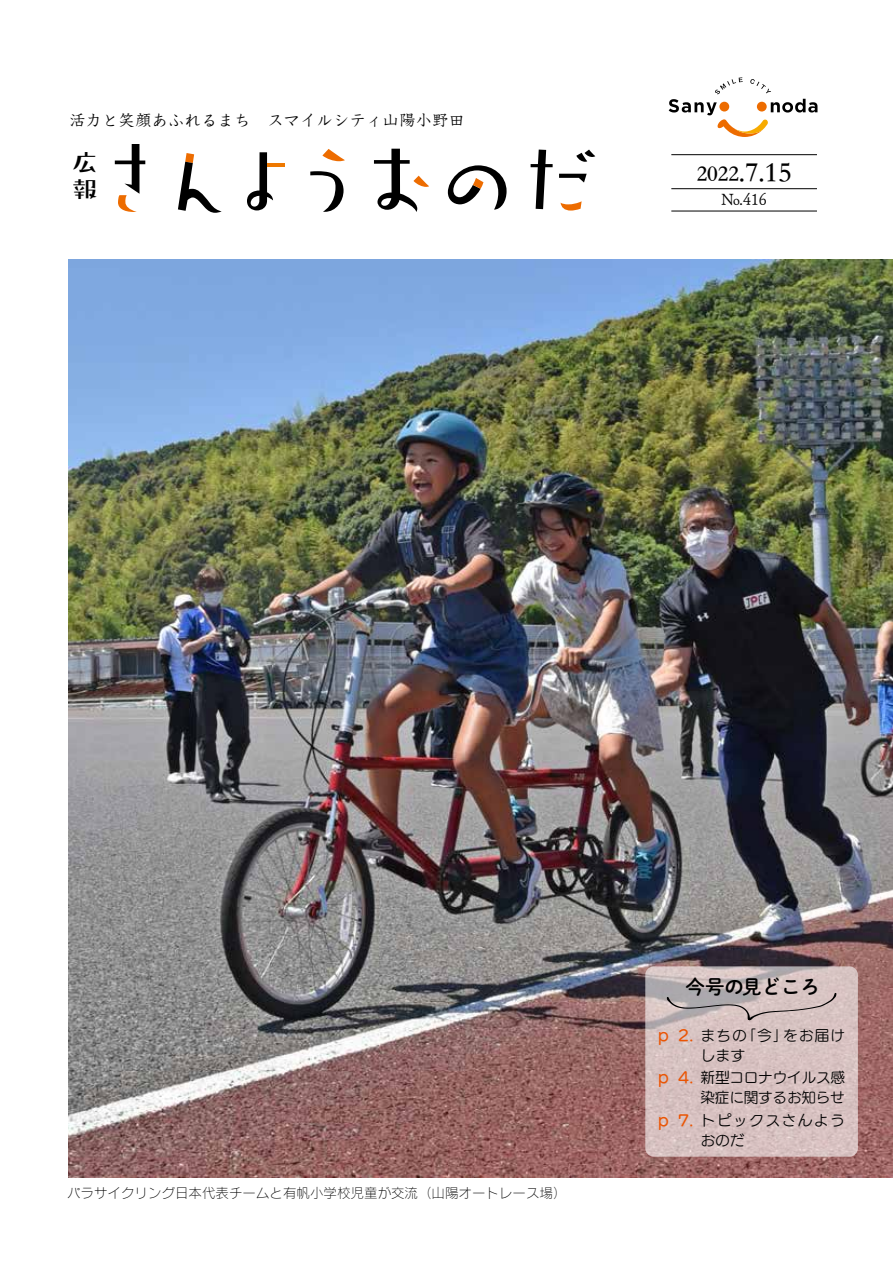
<style>
.page{position:relative;width:893px;height:1263px;background:#fff}
.page>*{position:absolute;margin:0;border:0;box-sizing:border-box;transform-origin:0 0}
.t1{font:28.5px "ST Songti TC Bold";color:#000}
.t2{font:27px/27px "Pal Ramune Std B";color:#000}
.t3{font:19.5px "FOT DNP Shuei M Go Std B";color:#000}
.t4{font:16.5px "Utrillo Pro M";color:#000}
.t5{font:16.5px "Tsuku Antique S Min Std L";color:#000}
.t6{font:15px/19.5px "UD Marugo Small Pr 6 M";letter-spacing:-.02em;color:#000;text-align:right}
.t7{font:15px/19.5px "UD Marugo Small Pr 6 M";letter-spacing:.05em;color:#000}
.t8{font:15px/19.5px "UD Marugo Small Pr 6 M";letter-spacing:.08em;color:#000}
.t9{font:13.5px "Rodin Cattleya Pro L";color:#000}
.s1{font-size:22.5px}
.s2{font-family:"UD Marugo Small Pr 6 DB";color:#ea5504}
</style>
<div class="page">
<hr style="left:671px;top:154px;width:146px;height:1px;background:#000">
<hr style="left:671px;top:211px;width:146px;height:1px;background:#000">
<hr style="left:671px;top:188px;width:146px;height:1px;background:#000">
<img style="left:68px;top:259px;width:825px;height:919px">
<svg style="left:669px;top:77px;width:148px;height:60px"></svg>
<div style="left:757px;top:102px;width:10px;height:10px;background:#ed6c00;border-radius:50%"></div>
<div style="left:719px;top:102px;width:10px;height:10px;background:#ed6c00;border-radius:50%"></div>
<svg style="left:322px;top:149px;width:23px;height:12px"></svg>
<svg style="left:576px;top:150px;width:19px;height:12px"></svg>
<svg style="left:310px;top:171px;width:34px;height:41px"></svg>
<svg style="left:374px;top:149px;width:55px;height:63px"></svg>
<svg style="left:448px;top:165px;width:59px;height:45px"></svg>
<svg style="left:531px;top:150px;width:22px;height:59px"></svg>
<svg style="left:247px;top:152px;width:26px;height:58px"></svg>
<svg style="left:178px;top:153px;width:44px;height:60px"></svg>
<svg style="left:115px;top:144px;width:30px;height:68px"></svg>
<hr style="left:267px;top:164px;width:18px;height:3px;background:#ee7800">
<svg style="left:561px;top:201px;width:21px;height:10px"></svg>
<svg style="left:559px;top:174px;width:28px;height:9px"></svg>
<svg style="left:645px;top:966px;width:213px;height:191px;fill:#d7c2c1"></svg>
<svg style="left:667px;top:993px;width:170px;height:27px"></svg>
<p class="t4" style="left:69px;top:110px;width:397px">活力と笑顔あふれるまち　スマイルシティ山陽小野田</p>
<h2 class="t2" style="left:72px;top:148px;width:27px">広報</h2>
<h1 class="t1" style="left:697px;top:156px;width:96px"><span class="s1">2022</span>.7.15</h1>
<p class="t5" style="left:722px;top:187px;width:47px">No.416</p>
<p class="t9" style="left:67px;top:1184px;width:501px">パラサイクリング日本代表チームと有帆小学校児童が交流（山陽オートレース場）</p>
<h3 class="t3" style="left:686px;top:972px;width:136px">今号の見どころ</h3>
<p class="t7" style="left:701px;top:1026px;width:146px;text-indent:-43px"><span class="s2">p 2.</span> まちの「今」をお届けします</p>
<p class="t6" style="left:658px;top:1068px;width:189px"><span class="s2">p 4.</span> 新型コロナウイルス感染症に関するお知らせ</p>
<p class="t8" style="left:701px;top:1111px;width:146px;text-indent:-43px"><span class="s2">p 7.</span> トピックスさんようおのだ</p>
</div>
